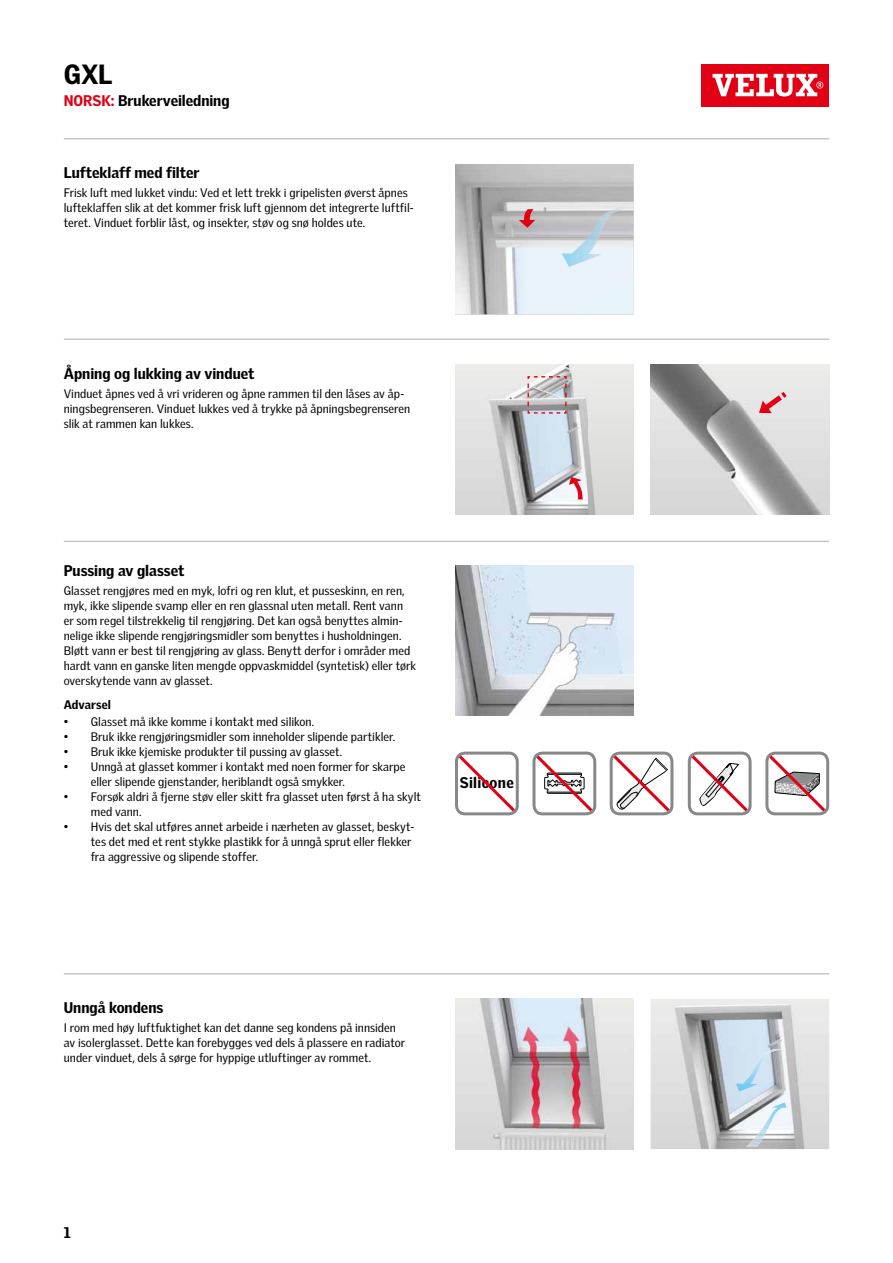
<style>
.page{position:relative;width:893px;height:1263px;background:#fff}
.page>*{position:absolute;margin:0;border:0;box-sizing:border-box;transform-origin:0 0}
.t1{font:900 27px "Velux Gothic";color:#000}
.t2{font:900 15px "Velux Gothic";color:#000}
.t3{font:900 15px "Velux Gothic";letter-spacing:.025em;color:#000}
.t4{font:12px/15px "Velux Gothic";letter-spacing:.005em;color:#000}
.t5{font:900 12px "Velux Gothic";letter-spacing:.005em;color:#000}
.s1{color:#e20015}
</style>
<div class="page">
<img style="left:455px;top:164px;width:179px;height:150px">
<img style="left:562px;top:207px;width:66px;height:60px">
<svg style="left:519px;top:209px;width:16px;height:19px"></svg>
<div style="left:702px;top:64px;width:127px;height:42px;background:#e20015"></div>
<svg style="left:712px;top:74px;width:111px;height:23px"></svg>
<div style="left:455px;top:751px;width:64px;height:64px;border:3px solid #868889;border-radius:9px"></div>
<svg style="left:456px;top:752px;width:62px;height:62px"></svg>
<div style="left:688px;top:751px;width:64px;height:64px;border:3px solid #868889;border-radius:9px"></div>
<svg style="left:688px;top:752px;width:63px;height:62px"></svg>
<div style="left:610px;top:751px;width:63px;height:64px;border:3px solid #868889;border-radius:9px"></div>
<svg style="left:610px;top:752px;width:63px;height:62px"></svg>
<div style="left:765px;top:751px;width:64px;height:64px;border:3px solid #868889;border-radius:9px"></div>
<svg style="left:766px;top:752px;width:62px;height:62px"></svg>
<div style="left:532px;top:751px;width:64px;height:64px;border:3px solid #868889;border-radius:9px"></div>
<svg style="left:533px;top:752px;width:63px;height:62px"></svg>
<img style="left:455px;top:364px;width:179px;height:151px">
<img style="left:651px;top:364px;width:178px;height:151px">
<svg style="left:569px;top:477px;width:15px;height:22px"></svg>
<img style="left:455px;top:565px;width:179px;height:150px">
<img style="left:455px;top:999px;width:179px;height:150px">
<img style="left:651px;top:999px;width:178px;height:150px">
<img style="left:736px;top:1049px;width:48px;height:43px">
<img style="left:746px;top:1102px;width:41px;height:45px">
<svg style="left:527px;top:375px;width:40px;height:39px;background:#c2b5b8"></svg>
<svg style="left:759px;top:392px;width:28px;height:21px"></svg>
<hr style="left:64px;top:338px;width:765px;height:2px;background:#c5c6c4">
<hr style="left:64px;top:541px;width:765px;height:1px;background:#c5c6c4">
<hr style="left:64px;top:973px;width:765px;height:1px;background:#c5c6c4">
<hr style="left:64px;top:138px;width:765px;height:2px;background:#c5c6c4">
<h1 class="t1" style="left:64px;top:57px;width:50px">GXL</h1>
<p class="t2" style="left:64px;top:91px;width:167px"><span class="s1">NORSK:</span> Brukerveiledning</p>
<p class="t2" style="left:64px;top:163px;width:137px">Lufteklaff med filter</p>
<p class="t4" style="left:64px;top:185px;width:351px">Frisk luft med lukket vindu: Ved et lett trekk i gripelisten øverst åpnes lufteklaffen slik at det kommer frisk luft gjennom det integrerte luftfil&shy;teret. Vinduet forblir låst, og insekter, støv og snø holdes ute.</p>
<p class="t2" style="left:64px;top:364px;width:192px">Åpning og lukking av vinduet</p>
<p class="t4" style="left:64px;top:386px;width:348px">Vinduet åpnes ved å vri vrideren og åpne rammen til den låses av åp&shy;ningsbegrenseren. Vinduet lukkes ved å trykke på åpningsbegrenseren slik at rammen kan lukkes.</p>
<p class="t2" style="left:64px;top:561px;width:122px">Pussing av glasset</p>
<p class="t4" style="left:64px;top:583px;width:354px">Glasset rengjøres med en myk, lofri og ren klut, et pusseskinn, en ren, myk, ikke slipende svamp eller en ren glassnal uten metall. Rent vann<br>er som regel tilstrekkelig til rengjøring. Det kan også benyttes almin&shy;nelige ikke slipende rengjøringsmidler som benyttes i husholdningen.<br>Bløtt vann er best til rengjøring av glass. Benytt derfor i områder med hardt vann en ganske liten mengde oppvaskmiddel (syntetisk) eller tørk overskytende vann av glasset.</p>
<p class="t5" style="left:64px;top:697px;width:49px">Advarsel</p>
<p class="t4" style="left:64px;top:714px;width:252px">• Glasset må ikke komme i kontakt med silikon.</p>
<p class="t4" style="left:64px;top:729px;width:333px">• Bruk ikke rengjøringsmidler som inneholder slipende partikler.</p>
<p class="t4" style="left:64px;top:744px;width:280px">• Bruk ikke kjemiske produkter til pussing av glasset.</p>
<p class="t4" style="left:91px;top:759px;width:316px;text-indent:-27px">• Unngå at glasset kommer i kontakt med noen former for skarpe eller slipende gjenstander, heriblandt også smykker.</p>
<p class="t4" style="left:91px;top:789px;width:332px;text-indent:-27px">• Forsøk aldri å fjerne støv eller skitt fra glasset uten først å ha skylt med vann.</p>
<p class="t4" style="left:91px;top:819px;width:325px;text-indent:-27px">• Hvis det skal utføres annet arbeide i nærheten av glasset, beskyt&shy;tes det med et rent stykke plastikk for å unngå sprut eller flekker fra aggressive og slipende stoffer.</p>
<p class="t3" style="left:460px;top:773px;width:56px">Silicone</p>
<p class="t2" style="left:64px;top:998px;width:101px">Unngå kondens</p>
<p class="t4" style="left:64px;top:1020px;width:343px">I rom med høy luftfuktighet kan det danne seg kondens på innsiden av isolerglasset. Dette kan forebygges ved dels å plassere en radiator under vinduet, dels å sørge for hyppige utluftinger av rommet.</p>
<p class="t2" style="left:64px;top:1222px;width:8px">1</p>
</div>
